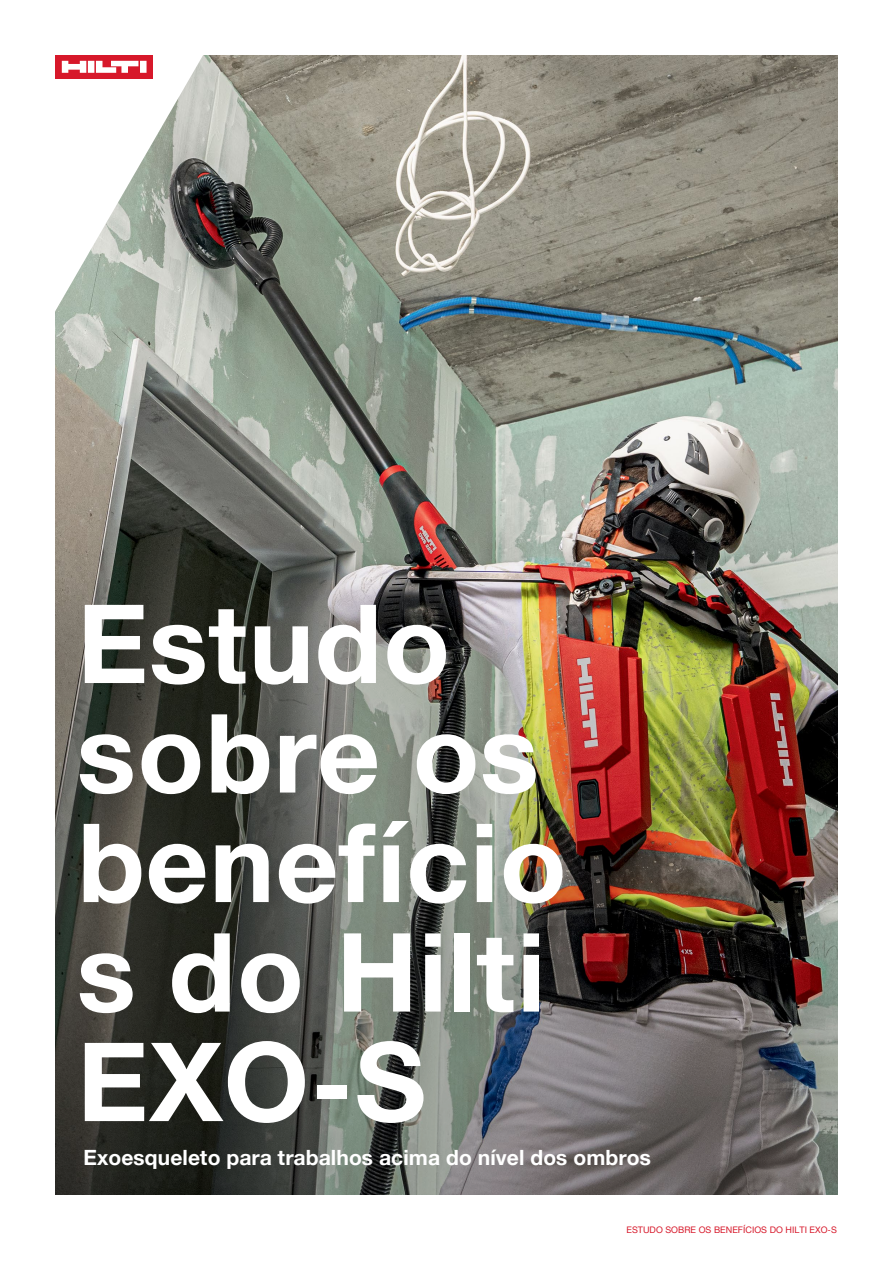
<style>
.page{position:relative;width:893px;height:1263px;background:#fff}
.page>*{position:absolute;margin:0;border:0;box-sizing:border-box;transform-origin:0 0}
.t1{font:700 109.5px/109.5px "Hilti";letter-spacing:.01em;color:#fff}
.t2{font:700 21px "Hilti";letter-spacing:.005em;color:#fff}
.t3{font:9px "Hilti";letter-spacing:.005em;color:#d7182a}
</style>
<div class="page">
<img style="left:242px;top:55px;width:596px;height:366px">
<img style="left:55px;top:421px;width:783px;height:774px">
<svg style="left:55px;top:55px;width:187px;height:374px"></svg>
<div style="left:55px;top:55px;width:98px;height:23px;background:#d7182a"></div>
<svg style="left:62px;top:61px;width:85px;height:12px"></svg>
<h1 class="t1" style="left:78px;top:590px;width:491px">Estudo sobre os benefício s do Hilti<br>EXO-S</h1>
<p class="t2" style="left:83px;top:1146px;width:569px">Exoesqueleto para trabalhos acima do nível dos ombros</p>
<p class="t3" style="left:626px;top:1224px;width:212px">ESTUDO SOBRE OS BENEFÍCIOS DO HILTI EXO-S</p>
</div>
